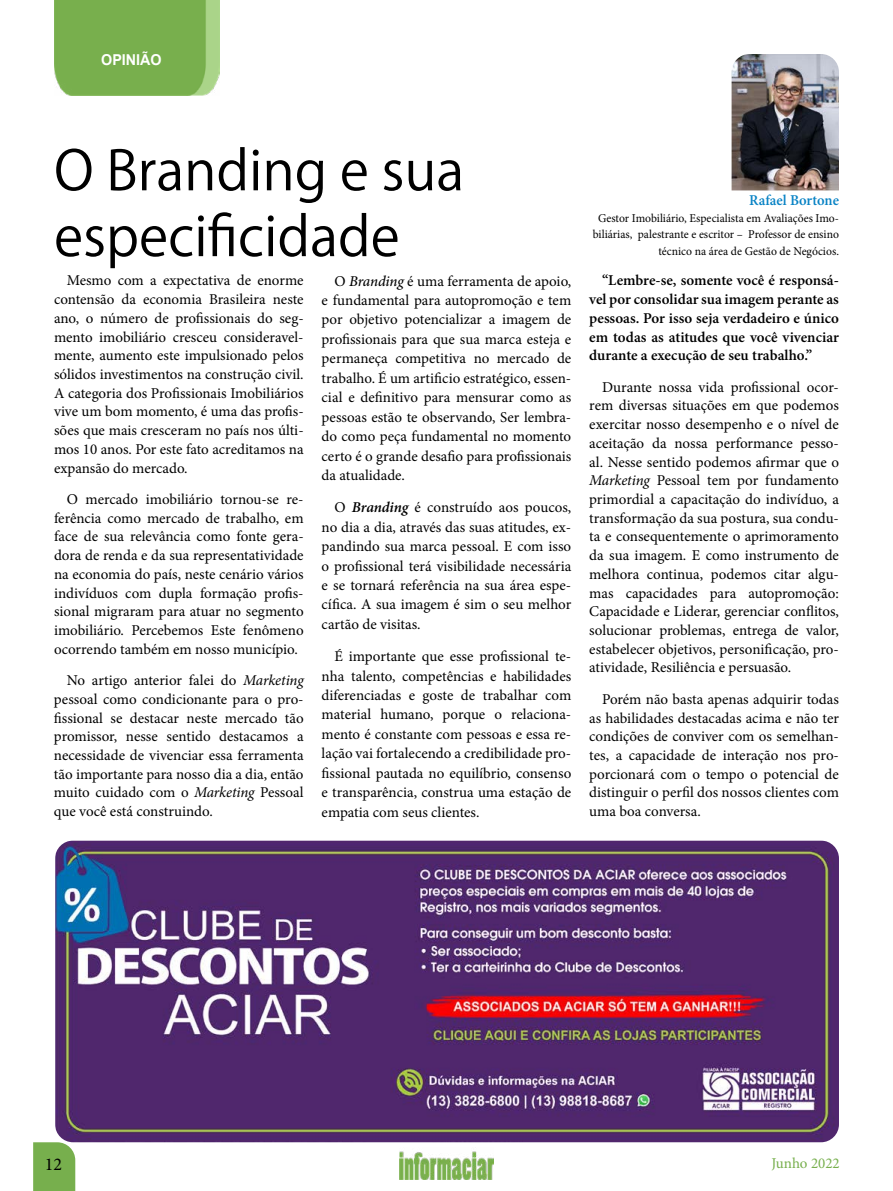
<style>
.page{position:relative;width:893px;height:1191px;background:#fff}
.page>*{position:absolute;margin:0;border:0;box-sizing:border-box;transform-origin:0 0}
.t1{font:54px/65.8px "Koz Go Pr 6 N";color:#000}
.t2{font:18px "Minion Pro";color:#000}
.t3{font:15px/18.8px "Minion Pro";color:#000;text-align:justify}
.t4{font:600 15px/18.8px "Minion Pro";color:#000;text-align:justify}
.t5{font:600 15px "Minion Pro";color:#0983c5}
.t6{font:15px "Minion Pro";color:#77af4d}
.t7{font:700 15px "Arial";color:#fff;scale:.95 1}
.t8{font:12px/17px "Minion Pro";color:#000;text-align:right}
.s1{font-style:italic}
.s2{font-weight:500;font-style:italic}
.s3{font-weight:600;font-style:italic}
</style>
<div class="page">
<svg style="left:33px;top:1142px;width:42px;height:49px"></svg>
<img style="left:399px;top:1151px;width:95px;height:28px">
<img style="left:54px;top:0;width:166px;height:96px">
<img style="left:732px;top:54px;width:107px;height:136px">
<img style="left:55px;top:840px;width:784px;height:302px">
<p class="t7" style="left:101px;top:49px;width:65px">OPINIÃO</p>
<h1 class="t1" style="left:54px;top:139px;width:412px">O Branding e sua especificidade</h1>
<p class="t3" style="left:54px;top:271px;width:251px;text-indent:13px">Mesmo com a expectativa de enorme contensão da economia Brasileira neste ano, o número de profissionais do seg&shy;mento imobiliário cresceu consideravel&shy;mente, aumento este impulsionado pelos sólidos investimentos na construção civil.<br>A categoria dos Profissionais Imobiliários vive um bom momento, é uma das profis&shy;sões que mais cresceram no país nos últi&shy;mos 10 anos. Por este fato acreditamos na expansão do mercado.</p>
<p class="t3" style="left:54px;top:490px;width:251px;text-indent:13px">O mercado imobiliário tornou-se re&shy;ferência como mercado de trabalho, em face de sua relevância como fonte gera&shy;dora de renda e da sua representatividade na economia do país, neste cenário vários indivíduos com dupla formação profis&shy;sional migraram para atuar no segmento imobiliário. Percebemos Este fenômeno ocorrendo também em nosso município.</p>
<p class="t3" style="left:54px;top:671px;width:251px;text-indent:13px">No artigo anterior falei do <span class="s1">Marketing </span>pessoal como condicionante para o pro&shy;fissional se destacar neste mercado tão promissor, nesse sentido destacamos a necessidade de vivenciar essa ferramenta tão importante para nosso dia a dia, então muito cuidado com o <span class="s1">Marketing</span> Pessoal que você está construindo.</p>
<p class="t3" style="left:322px;top:271px;width:251px;line-height:19.5px;text-indent:13px">O <span class="s2">Branding</span> é uma ferramenta de apoio, e fundamental para autopromoção e tem por objetivo potencializar a imagem de profissionais para que sua marca esteja e permaneça competitiva no mercado de trabalho. É um artificio estratégico, essen&shy;cial e definitivo para mensurar como as pessoas estão te observando, Ser lembra&shy;do como peça fundamental no momento certo é o grande desafio para profissionais da atualidade.</p>
<p class="t3" style="left:322px;top:498px;width:251px;line-height:19.5px;text-indent:13px">O <span class="s3">Branding</span> é construído aos poucos, no dia a dia, através das suas atitudes, ex&shy;pandindo sua marca pessoal. E com isso o profissional terá visibilidade necessária e se tornará referência na sua área espe&shy;cífica. A sua imagem é sim o seu melhor cartão de visitas.</p>
<p class="t3" style="left:322px;top:646px;width:251px;line-height:19.5px;text-indent:13px">É importante que esse profissional te&shy;nha talento, competências e habilidades diferenciadas e goste de trabalhar com material humano, porque o relaciona&shy;mento é constante com pessoas e essa re&shy;lação vai fortalecendo a credibilidade pro&shy;fissional pautada no equilíbrio, consenso e transparência, construa uma estação de empatia com seus clientes.</p>
<p class="t5" style="left:749px;top:189px;width:91px">Rafael Bortone</p>
<p class="t8" style="left:593px;top:209px;width:248px">Gestor Imobiliário, Especialista em Avaliações Imo&shy;biliárias, palestrante e escritor – Professor de ensino técnico na área de Gestão de Negócios.</p>
<p class="t4" style="left:589px;top:271px;width:251px;text-indent:13px">“Lembre-se, somente você é responsá&shy;vel por consolidar sua imagem perante as pessoas. Por isso seja verdadeiro e único em todas as atitudes que você vivenciar durante a execução de seu trabalho.”</p>
<p class="t3" style="left:589px;top:378px;width:251px;text-indent:13px">Durante nossa vida profissional ocor&shy;rem diversas situações em que podemos exercitar nosso desempenho e o nível de aceitação da nossa performance pesso&shy;al. Nesse sentido podemos afirmar que o <span class="s1">Marketing</span> Pessoal tem por fundamento primordial a capacitação do indivíduo, a transformação da sua postura, sua condu&shy;ta e consequentemente o aprimoramento da sua imagem. E como instrumento de melhora continua, podemos citar algu&shy;mas capacidades para autopromoção:<br>Capacidade e Liderar, gerenciar conflitos, solucionar problemas, entrega de valor, estabelecer objetivos, personificação, pro&shy;atividade, Resiliência e persuasão.</p>
<p class="t3" style="left:589px;top:690px;width:251px;text-indent:13px">Porém não basta apenas adquirir todas as habilidades destacadas acima e não ter condições de conviver com os semelhan&shy;tes, a capacidade de interação nos pro&shy;porcionará com o tempo o potencial de distinguir o perfil dos nossos clientes com uma boa conversa.</p>
<p class="t2" style="left:45px;top:1152px;width:19px">12</p>
<p class="t6" style="left:771px;top:1152px;width:70px">Junho 2022</p>
</div>
